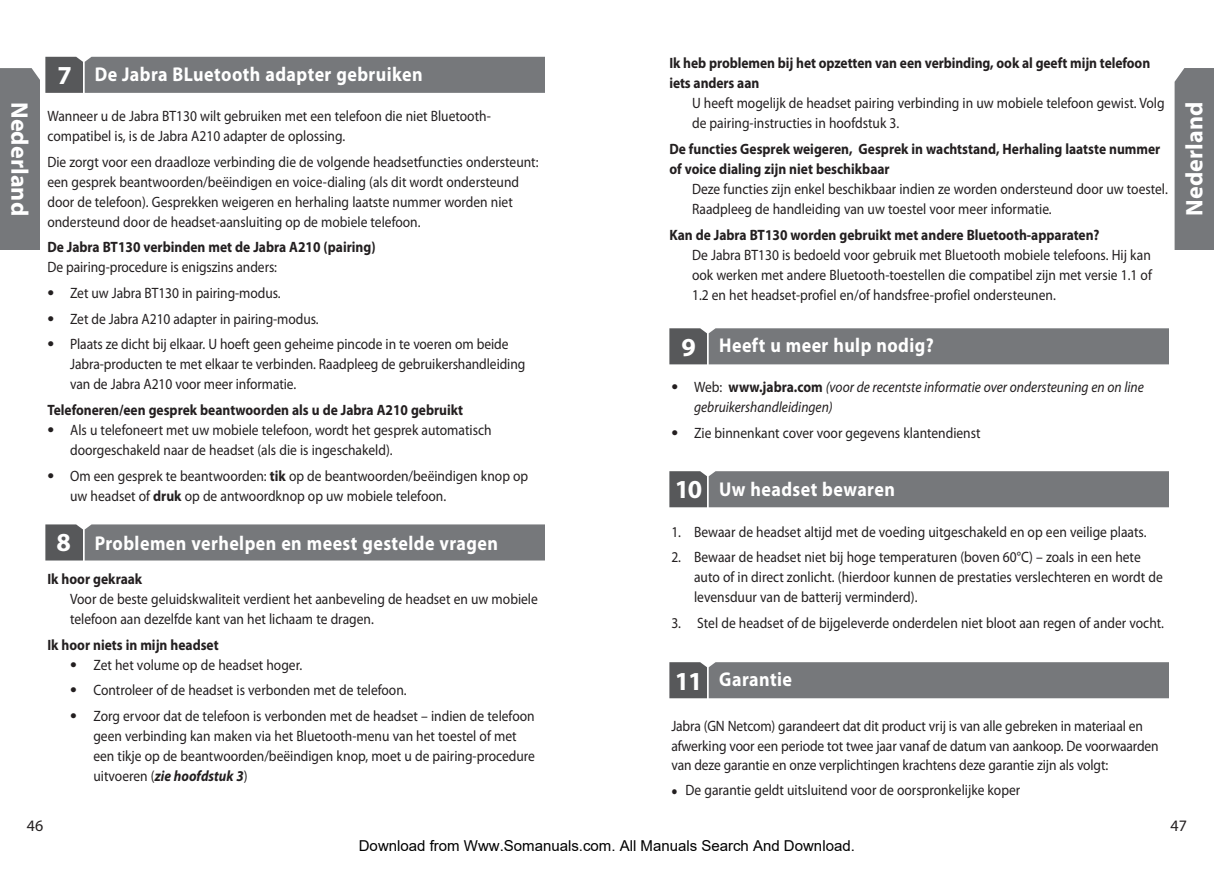
<style>
.page{position:relative;width:1214px;height:874px;background:#fff}
.page>*{position:absolute;margin:0;border:0;box-sizing:border-box;transform-origin:0 0}
.t1{font:700 24px "Myriad Pro";letter-spacing:.005em;color:#fff}
.t2{font:700 20px "Myriad Pro";letter-spacing:.025em;color:#fff;scale:.9 1}
.t3{font:16px "Myriad Pro";color:#231f20}
.t4{font:15px/20px "Myriad Pro";color:#231f20;scale:.9 1}
.t5{font:700 15px/20px "Myriad Pro";color:#231f20;scale:.9 1}
.t6{font:italic 15px/20px "Myriad Pro";color:#231f20;scale:.9 1}
.t7{font:15px "Arial";color:#000}
.s1{font-size:26px}
.s2{font-size:24px}
.s3{font-weight:700}
.s4{font-weight:700;font-style:italic}
.s5{font-style:normal;font-size:24px}
.s6{font-style:normal}
.s7{font-weight:700;font-style:normal}
</style>
<div class="page">
<div style="left:0;top:68px;width:39px;height:181px;background:#76787b"></div>
<div style="left:1174px;top:68px;width:39px;height:181px;background:#76787b"></div>
<svg style="left:45px;top:560px;width:499px;height:1px"></svg>
<svg style="left:45px;top:524px;width:499px;height:36px;background:#76787b"></svg>
<svg style="left:45px;top:57px;width:499px;height:36px;background:#757679"></svg>
<svg style="left:669px;top:364px;width:499px;height:1px"></svg>
<svg style="left:669px;top:328px;width:499px;height:36px;background:#75777a"></svg>
<div style="left:669px;top:471px;width:499px;height:39px;background:linear-gradient(to right,#d4d4d5,#d7d7d8)"></div>
<svg style="left:669px;top:471px;width:499px;height:36px;background:#75777a"></svg>
<div style="left:669px;top:662px;width:499px;height:39px;background:linear-gradient(to right,#d5d6d7,#d8d9da)"></div>
<svg style="left:669px;top:662px;width:499px;height:36px;background:#75777a"></svg>
<h1 class="t1" style="left:33px;top:102px;width:115px;rotate:90deg">Nederland</h1>
<h2 class="t2" style="left:57px;top:63px;width:407px"><span class="s1">7</span> De Jabra BLuetooth adapter gebruiken</h2>
<p class="t4" style="left:47px;top:106px;width:494px">Wanneer u de Jabra BT130 wilt gebruiken met een telefoon die niet Bluetooth&shy;compatibel is, is de Jabra A210 adapter de oplossing.</p>
<p class="t4" style="left:47px;top:152px;width:547px">Die zorgt voor een draadloze verbinding die de volgende headsetfuncties ondersteunt: een gesprek beantwoorden/beëindigen en voice-dialing (als dit wordt ondersteund door de telefoon). Gesprekken weigeren en herhaling laatste nummer worden niet ondersteund door de headset-aansluiting op de mobiele telefoon.</p>
<p class="t5" style="left:47px;top:237px;width:366px">De Jabra BT130 verbinden met de Jabra A210 (pairing)</p>
<p class="t4" style="left:47px;top:257px;width:257px">De pairing-procedure is enigszins anders:</p>
<p class="t4" style="left:47px;top:283px;width:261px"><span class="s2">•</span> Zet uw Jabra BT130 in pairing-modus.</p>
<p class="t4" style="left:47px;top:309px;width:303px"><span class="s2">•</span> Zet de Jabra A210 adapter in pairing-modus.</p>
<p class="t4" style="left:70px;top:334px;width:507px;text-indent:-23px"><span class="s2">•</span> Plaats ze dicht bij elkaar. U hoeft geen geheime pincode in te voeren om beide<br>Jabra-producten te met elkaar te verbinden. Raadpleeg de gebruikershandleiding van de Jabra A210 voor meer informatie.</p>
<p class="t5" style="left:47px;top:400px;width:463px">Telefoneren/een gesprek beantwoorden als u de Jabra A210 gebruikt</p>
<p class="t4" style="left:70px;top:420px;width:470px;text-indent:-23px"><span class="s2">•</span> Als u telefoneert met uw mobiele telefoon, wordt het gesprek automatisch doorgeschakeld naar de headset (als die is ingeschakeld).</p>
<p class="t4" style="left:70px;top:466px;width:510px;text-indent:-23px"><span class="s2">•</span> Om een gesprek te beantwoorden: <span class="s3">tik</span> op de beantwoorden/beëindigen knop op uw headset of <span class="s3">druk</span> op de antwoordknop op uw mobiele telefoon.</p>
<h2 class="t2" style="left:57px;top:531px;width:492px"><span class="s1">8</span> Problemen verhelpen en meest gestelde vragen</h2>
<p class="t5" style="left:47px;top:568px;width:107px">Ik hoor gekraak</p>
<p class="t4" style="left:70px;top:589px;width:521px">Voor de beste geluidskwaliteit verdient het aanbeveling de headset en uw mobiele telefoon aan dezelfde kant van het lichaam te dragen.</p>
<p class="t5" style="left:47px;top:634px;width:192px">Ik hoor niets in mijn headset</p>
<p class="t4" style="left:70px;top:654px;width:259px"><span class="s2">•</span> Zet het volume op de headset hoger.</p>
<p class="t4" style="left:70px;top:680px;width:375px"><span class="s2">•</span> Controleer of de headset is verbonden met de telefoon.</p>
<p class="t4" style="left:93px;top:706px;width:492px;text-indent:-23px"><span class="s2">•</span> Zorg ervoor dat de telefoon is verbonden met de headset – indien de telefoon geen verbinding kan maken via het Bluetooth-menu van het toestel of met een tikje op de beantwoorden/beëindigen knop, moet u de pairing-procedure uitvoeren (<span class="s4">zie hoofdstuk 3</span>)</p>
<p class="t3" style="left:27px;top:816px;width:18px">46</p>
<p class="t5" style="left:669px;top:53px;width:535px">Ik heb problemen bij het opzetten van een verbinding, ook al geeft mijn telefoon iets anders aan</p>
<p class="t4" style="left:692px;top:93px;width:526px">U heeft mogelijk de headset pairing verbinding in uw mobiele telefoon gewist. Volg de pairing-instructies in hoofdstuk 3.</p>
<p class="t5" style="left:669px;top:139px;width:547px">De functies Gesprek weigeren, Gesprek in wachtstand, Herhaling laatste nummer of voice dialing zijn niet beschikbaar</p>
<p class="t4" style="left:692px;top:179px;width:530px">Deze functies zijn enkel beschikbaar indien ze worden ondersteund door uw toestel.<br>Raadpleeg de handleiding van uw toestel voor meer informatie.</p>
<p class="t5" style="left:669px;top:224px;width:479px">Kan de Jabra BT130 worden gebruikt met andere Bluetooth-apparaten?</p>
<p class="t4" style="left:692px;top:245px;width:512px;text-align:justify">De Jabra BT130 is bedoeld voor gebruik met Bluetooth mobiele telefoons. Hij kan ook werken met andere Bluetooth-toestellen die compatibel zijn met versie 1.1 of 1.2 en het headset-profiel en/of handsfree-profiel ondersteunen.</p>
<h2 class="t2" style="left:681px;top:334px;width:282px"><span class="s1">9</span> Heeft u meer hulp nodig?</h2>
<p class="t6" style="left:694px;top:377px;width:501px;text-indent:-23px"><span class="s5">•</span> <span class="s6">Web:</span> <span class="s7">www.jabra.com</span> (voor de recentste informatie over ondersteuning en on line gebruikershandleidingen)</p>
<p class="t4" style="left:671px;top:423px;width:345px"><span class="s2">•</span> Zie binnenkant cover voor gegevens klantendienst</p>
<h2 class="t2" style="left:674px;top:478px;width:246px"><span class="s1">10</span> Uw headset bewaren</h2>
<p class="t4" style="left:671px;top:521px;width:529px">1. Bewaar de headset altijd met de voeding uitgeschakeld en op een veilige plaats.</p>
<p class="t4" style="left:694px;top:547px;width:522px;text-indent:-23px">2. Bewaar de headset niet bij hoge temperaturen (boven 60°C) – zoals in een hete auto of in direct zonlicht. (hierdoor kunnen de prestaties verslechteren en wordt de levensduur van de batterij verminderd).</p>
<p class="t4" style="left:671px;top:613px;width:549px">3. Stel de headset of de bijgeleverde onderdelen niet bloot aan regen of ander vocht.</p>
<h2 class="t2" style="left:674px;top:668px;width:132px"><span class="s1">11</span> Garantie</h2>
<p class="t4" style="left:671px;top:715px;width:543px">Jabra (GN Netcom) garandeert dat dit product vrij is van alle gebreken in materiaal en afwerking voor een periode tot twee jaar vanaf de datum van aankoop. De voorwaarden van deze garantie en onze verplichtingen krachtens deze garantie zijn als volgt:</p>
<p class="t4" style="left:671px;top:779px;width:389px"><span class="s2">•</span> De garantie geldt uitsluitend voor de oorspronkelijke koper</p>
<h1 class="t1" style="left:1180px;top:216px;width:115px;rotate:-90deg">Nederland</h1>
<p class="t3" style="left:1170px;top:816px;width:18px">47</p>
<p class="t7" style="left:359px;top:836px;width:497px">Download from Www.Somanuals.com. All Manuals Search And Download.</p>
</div>
